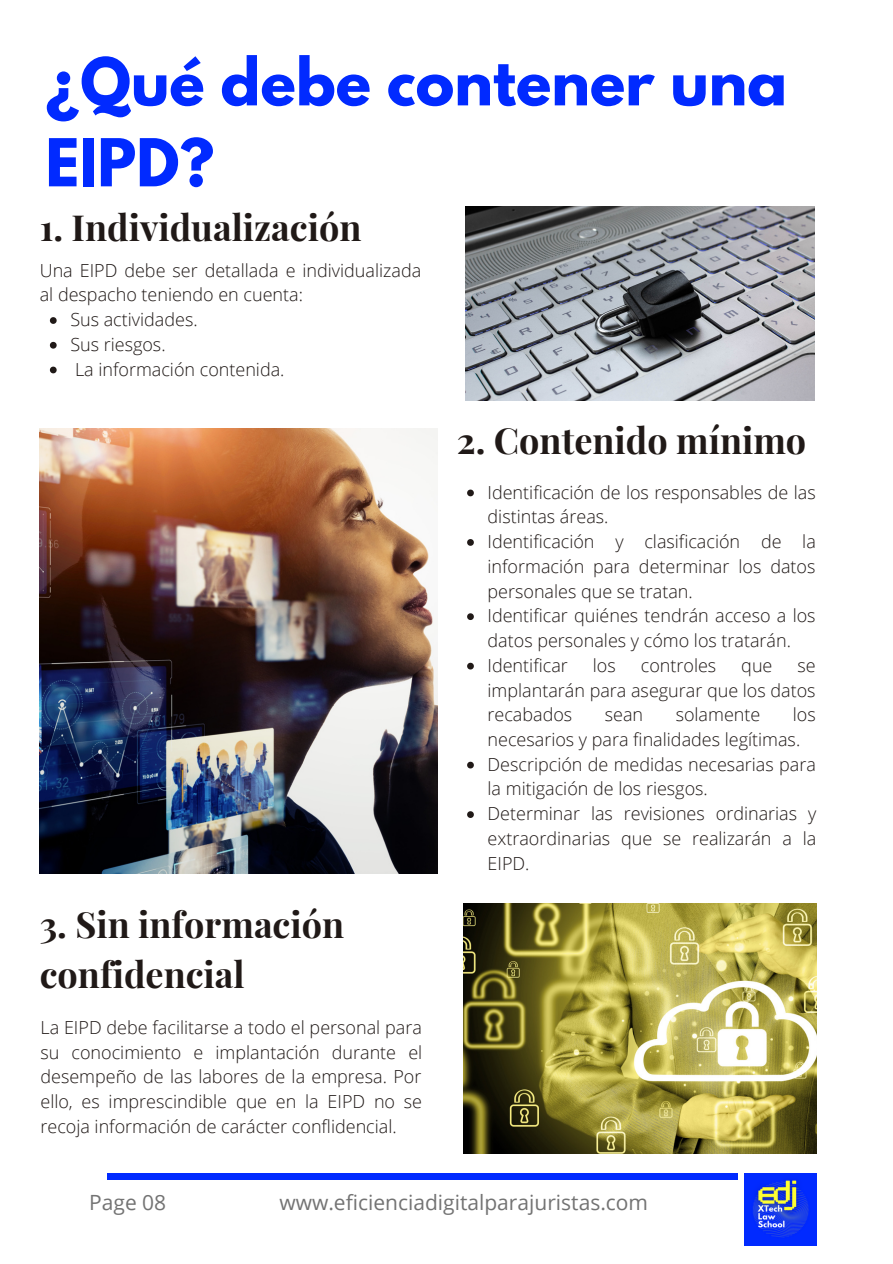
<style>
.page{position:relative;width:893px;height:1264px;background:#fff}
.page>*{position:absolute;margin:0;border:0;box-sizing:border-box;transform-origin:0 0}
.t1{font:700 58.5px/81px "League Spartan";color:#012aff}
.t2{font:700 36px "Playfair Display";color:#201917}
.t3{font:21px "Open Sans";color:#737373}
.t4{font:300 18px/24.8px "Open Sans";color:#201917}
</style>
<div class="page">
<img style="left:465px;top:206px;width:349px;height:195px">
<img style="left:744px;top:1173px;width:72px;height:71px">
<div style="left:107px;top:1173px;width:630px;height:6px;background:#012aff"></div>
<img style="left:40px;top:429px;width:398px;height:444px">
<img style="left:463px;top:903px;width:353px;height:250px">
<svg style="left:50px;top:317px;width:7px;height:7px"></svg>
<svg style="left:50px;top:342px;width:7px;height:6px"></svg>
<svg style="left:50px;top:366px;width:7px;height:7px"></svg>
<svg style="left:467px;top:489px;width:7px;height:7px"></svg>
<svg style="left:467px;top:539px;width:7px;height:7px"></svg>
<svg style="left:467px;top:613px;width:7px;height:7px"></svg>
<svg style="left:467px;top:662px;width:7px;height:7px"></svg>
<svg style="left:467px;top:761px;width:7px;height:7px"></svg>
<svg style="left:467px;top:811px;width:7px;height:7px"></svg>
<p class="t1" style="left:45px;top:49px;width:743px">¿Qué debe contener una<br>EIPD?</p>
<p class="t2" style="left:40px;top:202px;width:323px">1. Individualización</p>
<p class="t4" style="left:40px;top:257px;width:383px">Una EIPD debe ser detallada e individualizada al despacho teniendo en cuenta:</p>
<p class="t4" style="left:70px;top:307px;width:129px">Sus actividades.</p>
<p class="t4" style="left:70px;top:331px;width:97px">Sus riesgos.</p>
<p class="t4" style="left:75px;top:356px;width:211px">La información contenida.</p>
<p class="t2" style="left:40px;top:899px;width:306px">3. Sin información</p>
<p class="t2" style="left:40px;top:948px;width:206px">confidencial</p>
<p class="t4" style="left:40px;top:1014px;width:383px;text-align:justify">La EIPD debe facilitarse a todo el personal para su conocimiento e implantación durante el desempeño de las labores de la empresa. Por ello, es imprescindible que en la EIPD no se recoja información de carácter conflidencial.</p>
<p class="t2" style="left:457px;top:415px;width:351px">2. Contenido mínimo</p>
<p class="t4" style="left:487px;top:479px;width:329px">Identificación de los responsables de las distintas áreas.</p>
<p class="t4" style="left:487px;top:528px;width:330px;text-align:justify">Identificación y clasificación de la información para determinar los datos personales que se tratan.</p>
<p class="t4" style="left:487px;top:603px;width:329px">Identificar quiénes tendrán acceso a los datos personales y cómo los tratarán.</p>
<p class="t4" style="left:487px;top:652px;width:82px">Identificar</p>
<p class="t4" style="left:593px;top:652px;width:24px">los</p>
<p class="t4" style="left:640px;top:652px;width:77px">controles</p>
<p class="t4" style="left:741px;top:652px;width:33px">que</p>
<p class="t4" style="left:487px;top:652px;width:329px;text-align:justify;text-indent:310px">se implantarán para asegurar que los datos recabados</p>
<p class="t4" style="left:487px;top:702px;width:330px;text-indent:305px">los necesarios y para finalidades legítimas.</p>
<p class="t4" style="left:487px;top:751px;width:330px">Descripción de medidas necesarias para la mitigación de los riesgos.</p>
<p class="t4" style="left:487px;top:800px;width:330px;text-align:justify">Determinar las revisiones ordinarias y extraordinarias que se realizarán a la EIPD.</p>
<p class="t4" style="left:604px;top:702px;width:40px">sean</p>
<p class="t4" style="left:675px;top:702px;width:86px">solamente</p>
<p class="t3" style="left:89px;top:1187px;width:78px">Page 08</p>
<p class="t3" style="left:279px;top:1187px;width:370px">www.eficienciadigitalparajuristas.com</p>
</div>
